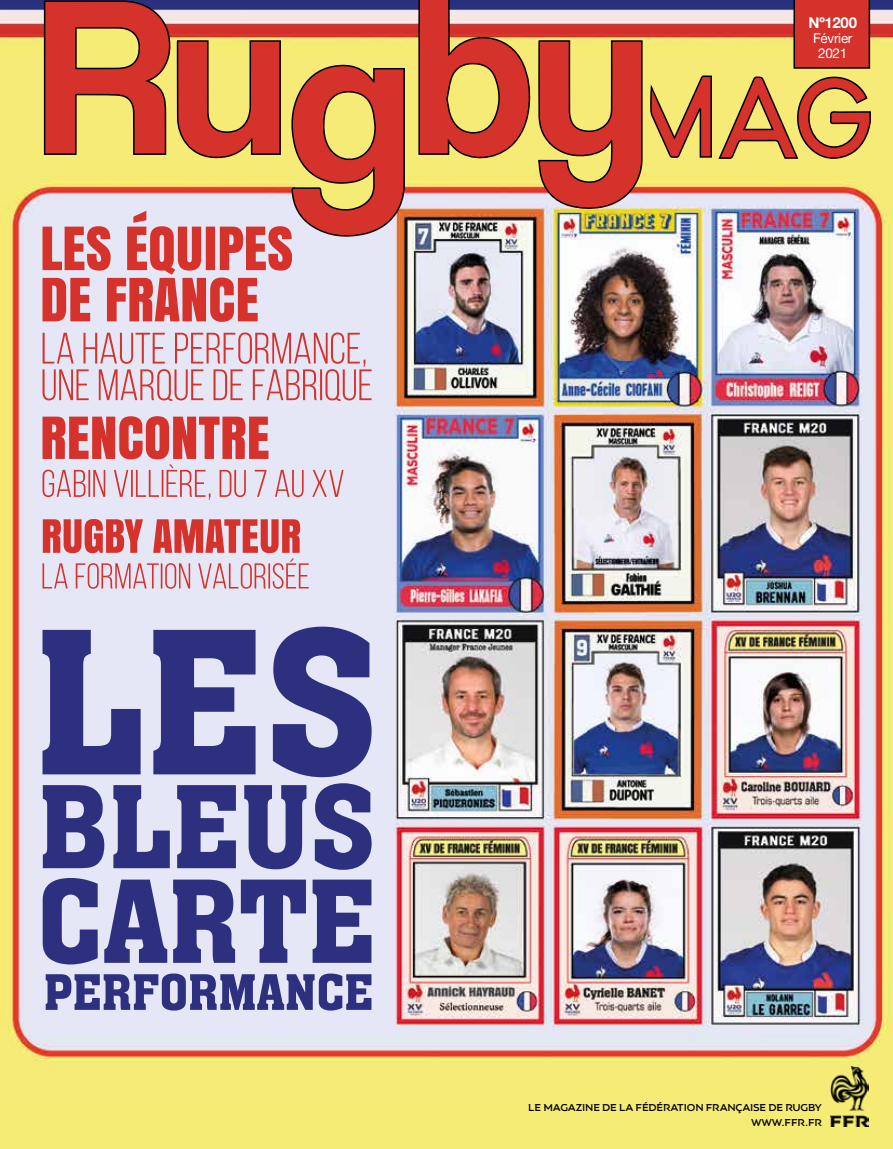
<style>
.page{position:relative;width:893px;height:1149px;background:#fff}
.page>*{position:absolute;margin:0;border:0;box-sizing:border-box;transform-origin:0 0}
.t1{font:15px "Alte Haas Grotesk Bold";letter-spacing:-.02em;color:#fff}
.t2{font:13.5px/15px "Alte Haas Grotesk";letter-spacing:-.02em;color:#fff;text-align:center}
.t3{font:10.5px/15px "France Rugby";letter-spacing:-.02em;color:#000;text-align:right;scale:.9 1}
</style>
<div class="page">
<img style="left:0;top:3px;width:893px;height:1107px">
<div style="left:0;top:1110px;width:893px;height:38px;background:#f5ec75"></div>
<hr style="left:0;top:0;width:893px;height:3px;background:#2a317c">
<svg style="left:649px;top:0;width:223px;height:161px;background:#d3935b"></svg>
<svg style="left:418px;top:0;width:113px;height:162px;background:#cb6a4c"></svg>
<svg style="left:537px;top:39px;width:106px;height:171px;background:#cf6e47"></svg>
<img style="left:831px;top:1066px;width:37px;height:59px">
<svg style="left:43px;top:0;width:363px;height:322px;background:#d79176"></svg>
<svg style="left:43px;top:332px;width:329px;height:69px;background:#e1bfc9"></svg>
<svg style="left:43px;top:416px;width:301px;height:83px;background:#dfa9b0"></svg>
<svg style="left:43px;top:519px;width:266px;height:69px;background:#de9da3"></svg>
<svg style="left:43px;top:626px;width:329px;height:151px;background:#787baf"></svg>
<svg style="left:43px;top:877px;width:328px;height:87px;background:#777aae"></svg>
<svg style="left:46px;top:973px;width:325px;height:37px;background:#7376ac"></svg>
<svg style="left:43px;top:783px;width:329px;height:86px;background:#7477ad"></svg>
<h1 class="t1" style="left:808px;top:13px;width:50px">Nº1200</h1>
<p class="t2" style="left:813px;top:31px;width:41px">Février<br>2021</p>
<p class="t3" style="left:528px;top:1099px;width:328px">LE MAGAZINE DE LA FÉDÉRATION FRANÇAISE DE RUGBY<br>WWW.FFR.FR</p>
</div>
